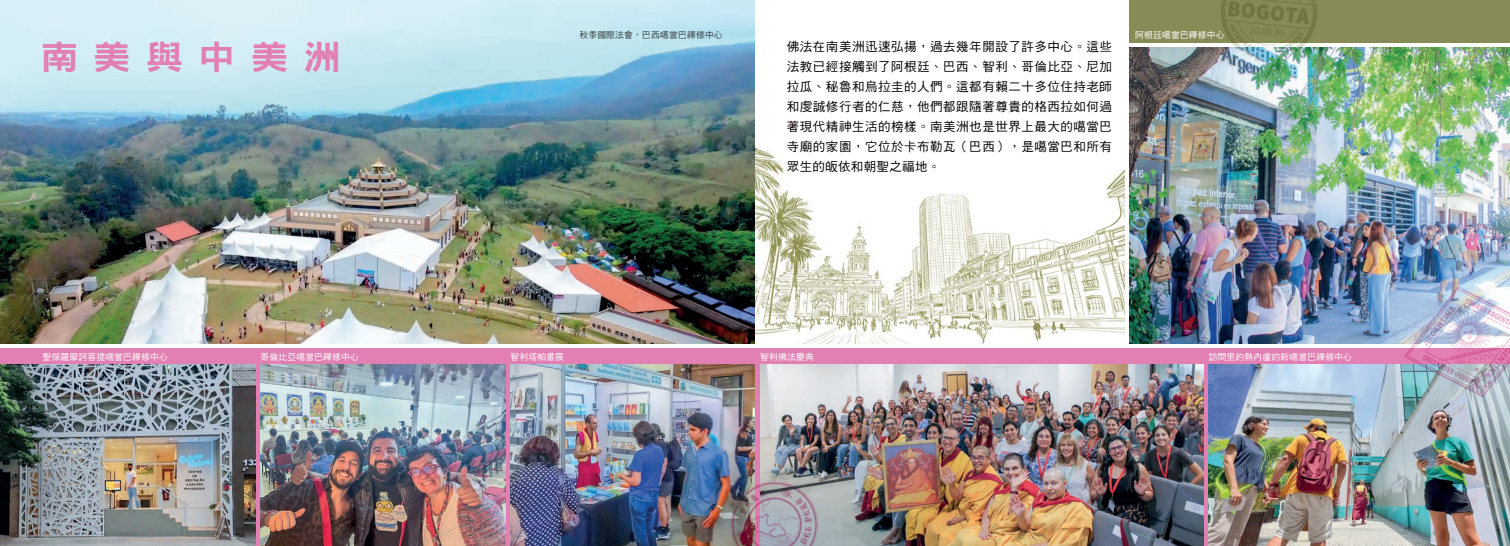
<style>
.page{position:relative;width:1510px;height:546px;background:#fff}
.page>*{position:absolute;margin:0;border:0;box-sizing:border-box;transform-origin:0 0}
.t1{font:33.75px "DF Hei Std W9";letter-spacing:.4em;color:#e27fb3;scale:1.11 1}
.t2{font:12.5px/20px "DF Hei Std W5";letter-spacing:.04em;color:#060101;text-align:justify}
._2024_At_a_Glance_Text{font:8.75px "DF Hei Std W5";letter-spacing:.025em;color:#fff}
._2024_At_a_Glance_Text-2{font:8.75px "DF Hei Std W5";letter-spacing:.025em;color:#383f40}
</style>
<div class="page">
<div style="left:1129px;top:0;width:380px;height:43px;background:#878b55"></div>
<img style="left:1203px;top:0;width:124px;height:48px">
<img style="left:755px;top:147px;width:369px;height:196px">
<img style="left:1129px;top:48px;width:380px;height:295px">
<div style="left:0;top:348px;width:1509px;height:198px;background:#e27fb3"></div>
<img style="left:0;top:0;width:755px;height:343px">
<img style="left:0;top:364px;width:255px;height:182px">
<img style="left:510px;top:364px;width:245px;height:182px">
<img style="left:1208px;top:364px;width:301px;height:182px">
<img style="left:760px;top:364px;width:443px;height:182px">
<img style="left:260px;top:364px;width:245px;height:182px">
<img style="left:709px;top:461px;width:131px;height:85px">
<img style="left:1400px;top:284px;width:109px;height:112px">
<p class="t1" style="left:41px;top:38px;width:272px">南美與中美洲</p>
<p class="_2024_At_a_Glance_Text-2" style="left:579px;top:30px;width:145px">秋季國際法會，巴西噶當巴禪修中心</p>
<p class="_2024_At_a_Glance_Text" style="left:1135px;top:30px;width:91px">阿根廷噶當巴禪修中心</p>
<p class="t2" style="left:787px;top:36px;width:327px">佛法在南美洲迅速弘揚，過去幾年開設了許多中心。這些法教已經接觸到了阿根廷、巴西、智利、哥倫比亞、尼加拉瓜、秘魯和烏拉圭的人們。這都有賴二十多位住持老師和虔誠修行者的仁慈，他們都跟隨著尊貴的格西拉如何過著現代精神生活的榜樣。南美洲也是世界上最大的噶當巴寺廟的家園，它位於卡布勒瓦（巴西），是噶當巴和所有眾生的皈依和朝聖之福地。</p>
<p class="_2024_At_a_Glance_Text" style="left:43px;top:352px;width:127px">聖保羅摩訶菩提噶當巴禪修中心</p>
<p class="_2024_At_a_Glance_Text" style="left:260px;top:352px;width:100px">哥倫比亞噶當巴禪修中心</p>
<p class="_2024_At_a_Glance_Text" style="left:510px;top:352px;width:55px">智利塔帕書展</p>
<p class="_2024_At_a_Glance_Text" style="left:760px;top:352px;width:55px">智利佛法慶典</p>
<p class="_2024_At_a_Glance_Text" style="left:1208px;top:352px;width:145px">訪問里約熱內盧的新噶當巴禪修中心</p>
</div>
